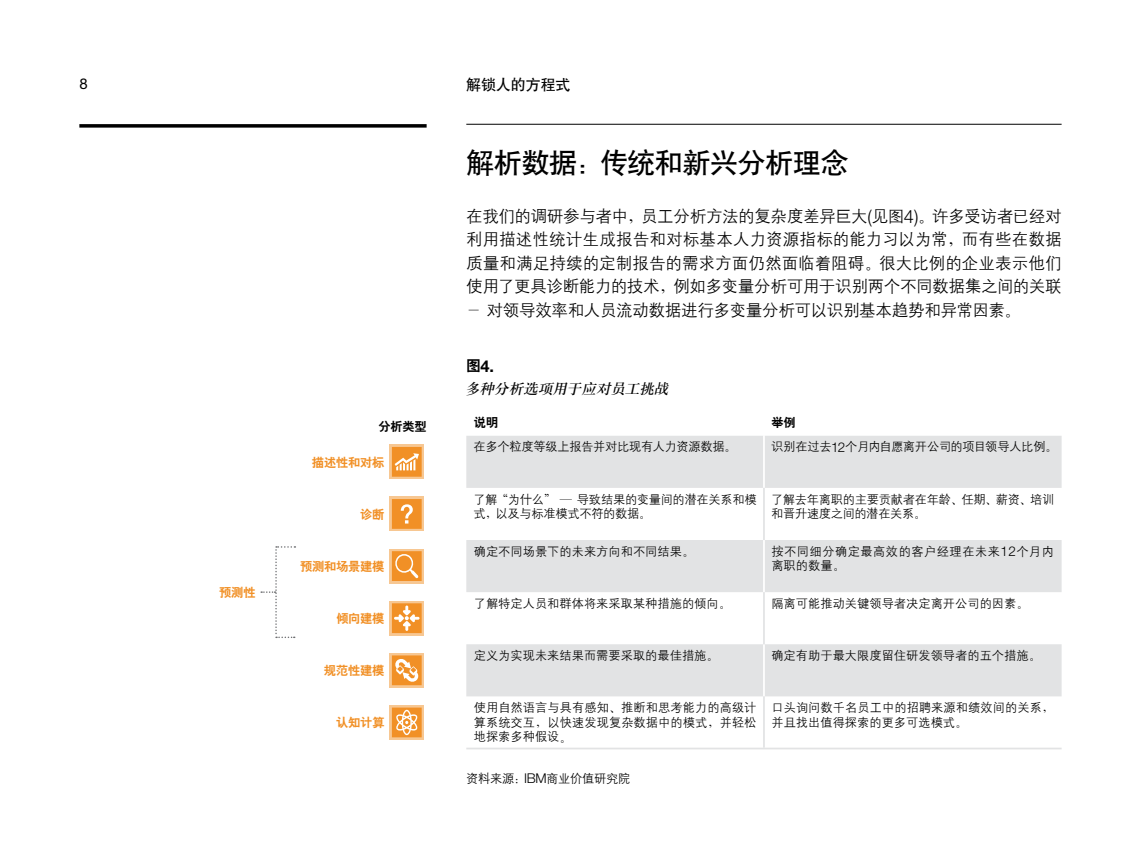
<style>
.page{position:relative;width:1141px;height:844px;background:#fff}
.page>*{position:absolute;margin:0;border:0;box-sizing:border-box;transform-origin:0 0}
.t1{font:28px "H Yb 1 gj";letter-spacing:-.015em;color:#000}
.t2{font:16.62px/23.6px "H Yg 2 gj";letter-spacing:-.025em;color:#000;text-align:justify}
.t3{font:700 16.45px "Helvetica Neue LT Std";color:#000}
.t4{font:italic 14.88px "H Ya 3 gj";color:#000}
.t5{font:14.88px "H Yb 1 gj";color:#000}
.t6{font:14.88px "Helvetica Neue LT Std";color:#000}
.t7{font:12.25px/14.7px "H Yg 2 gj";color:#000;text-align:justify}
.t8{font:12.25px/14.7px "H Yg 2 gj";letter-spacing:-.02em;color:#000}
.t9{font:12.25px/14.7px "H Yg 2 gj";letter-spacing:-.025em;color:#000}
.t10{font:12.25px "H Yb 2 gj";letter-spacing:-.015em;color:#f19026}
.t11{font:12.25px/14.7px "H Yg 2 gj";letter-spacing:.04em;color:#000}
.t12{font:12.25px "H Yb 2 gj";letter-spacing:-.01em;color:#000}
.s1{font-family:"H Ya 2 gj"}
.s2{font-family:"Helvetica Neue LT Std";font-weight:300;font-size:18.38px}
.s3{font-family:"H Yb 2 gj";font-weight:400;font-size:14.88px}
.s4{font-family:"Helvetica Neue LT Std";font-weight:300;font-size:13.47px}
</style>
<div class="page">
<hr style="left:466px;top:124px;width:596px;height:1px;background:#000">
<svg style="left:79px;top:124px;width:348px;height:4px"></svg>
<svg style="left:466px;top:436px;width:596px;height:260px;fill:#e2e3e4"></svg>
<hr style="left:763px;top:435px;width:2px;height:52px;background:#fff">
<hr style="left:763px;top:540px;width:2px;height:52px;background:#fff">
<hr style="left:763px;top:644px;width:2px;height:52px;background:#fff">
<hr style="left:763px;top:487px;width:2px;height:53px;background:#e2e3e4">
<hr style="left:763px;top:592px;width:2px;height:52px;background:#e2e3e4">
<hr style="left:763px;top:696px;width:2px;height:51px;background:#e2e3e4">
<hr style="left:466px;top:747px;width:298px;height:2px;background:#e2e3e4">
<hr style="left:764px;top:747px;width:298px;height:2px;background:#e2e3e4">
<svg style="left:389px;top:705px;width:35px;height:35px"></svg>
<svg style="left:389px;top:653px;width:35px;height:35px"></svg>
<svg style="left:389px;top:601px;width:35px;height:35px"></svg>
<svg style="left:389px;top:549px;width:35px;height:35px"></svg>
<svg style="left:389px;top:496px;width:35px;height:35px"></svg>
<svg style="left:389px;top:444px;width:35px;height:35px"></svg>
<svg style="left:261px;top:546px;width:34px;height:92px"></svg>
<p class="t6" style="left:79px;top:75px;width:10px">8</p>
<p class="t5" style="left:466px;top:77px;width:106px">解锁人的方程式</p>
<h1 class="t1" style="left:466px;top:149px;width:384px">解析数据：传统和新兴分析理念</h1>
<h2 class="t2" style="left:466px;top:204px;width:598px">在我们的调研参与者中<span class="s1">，</span>员工分析方法的复杂度差异巨大<span class="s2">(</span>见图<span class="s2">4)</span><span class="s1">。</span>许多受访者已经对利用描述性统计生成报告和对标基本人力资源指标的能力习以为常<span class="s1">，</span>而有些在数据质量和满足持续的定制报告的需求方面仍然面临着阻碍<span class="s1">。</span>很大比例的企业表示他们使用了更具诊断能力的技术<span class="s1">，</span>例如多变量分析可用于识别两个不同数据集之间的关联<span class="s1">－</span>对领导效率和人员流动数据进行多变量分析可以识别基本趋势和异常因素<span class="s1">。</span></h2>
<p class="t10" style="left:219px;top:586px;width:38px">预测性</p>
<p class="t12" style="left:378px;top:419px;width:50px">分析类型</p>
<p class="t10" style="left:312px;top:455px;width:74px">描述性和对标</p>
<p class="t10" style="left:360px;top:507px;width:26px">诊断</p>
<p class="t10" style="left:300px;top:560px;width:86px">预测和场景建模</p>
<p class="t10" style="left:336px;top:612px;width:50px">倾向建模</p>
<p class="t10" style="left:324px;top:664px;width:62px">规范性建模</p>
<h3 class="t3" style="left:466px;top:356px;width:29px"><span class="s3">图</span>4.</h3>
<p class="t4" style="left:465px;top:381px;width:209px">多种分析选项用于应对员工挑战</p>
<p class="t12" style="left:474px;top:416px;width:26px">说明</p>
<p class="t12" style="left:771px;top:416px;width:26px">举例</p>
<p class="t9" style="left:474px;top:439px;width:264px">在多个粒度等级上报告并对比现有人力资源数据<span class="s1">。</span></p>
<p class="t8" style="left:771px;top:439px;width:288px">识别在过去<span class="s4">12</span>个月内自愿离开公司的项目领导人比例<span class="s1">。</span></p>
<p class="t9" style="left:473px;top:491px;width:285px">了解<span class="s1">“</span>为什么<span class="s1">” —</span> 导致结果的变量间的潜在关系和模式<span class="s1">，</span>以及与标准模式不符的数据<span class="s1">。</span></p>
<p class="t8" style="left:771px;top:491px;width:285px">了解去年离职的主要贡献者在年龄<span class="s1">、</span>任期<span class="s1">、</span>薪资<span class="s1">、</span>培训和晋升速度之间的潜在关系<span class="s1">。</span></p>
<p class="t7" style="left:474px;top:543px;width:222px">确定不同场景下的未来方向和不同结果<span class="s1">。</span></p>
<p class="t11" style="left:771px;top:543px;width:284px">按不同细分确定最高效的客户经理在未来<span class="s4">12</span>个月内离职的数量<span class="s1">。</span></p>
<p class="t7" style="left:474px;top:595px;width:259px">了解特定人员和群体将来采取某种措施的倾向<span class="s1">。</span></p>
<p class="t7" style="left:771px;top:595px;width:259px">隔离可能推动关键领导者决定离开公司的因素<span class="s1">。</span></p>
<p class="t7" style="left:474px;top:647px;width:246px">定义为实现未来结果而需要采取的最佳措施<span class="s1">。</span></p>
<p class="t7" style="left:771px;top:647px;width:271px">确定有助于最大限度留住研发领导者的五个措施<span class="s1">。</span></p>
<p class="t7" style="left:474px;top:699px;width:284px">使用自然语言与具有感知<span class="s1">、</span>推断和思考能力的高级计算系统交互<span class="s1">，</span>以快速发现复杂数据中的模式<span class="s1">，</span>并轻松地探索多种假设<span class="s1">。</span></p>
<p class="t7" style="left:771px;top:699px;width:284px">口头询问数千名员工中的招聘来源和绩效间的关系<span class="s1">，</span></p>
<p class="t10" style="left:336px;top:716px;width:50px">认知计算</p>
<p class="t7" style="left:771px;top:714px;width:197px">并且找出值得探索的更多可选模式<span class="s1">。</span></p>
<p class="t8" style="left:466px;top:770px;width:166px">资料来源<span class="s1">：</span><span class="s4">IBM</span>商业价值研究院</p>
</div>
